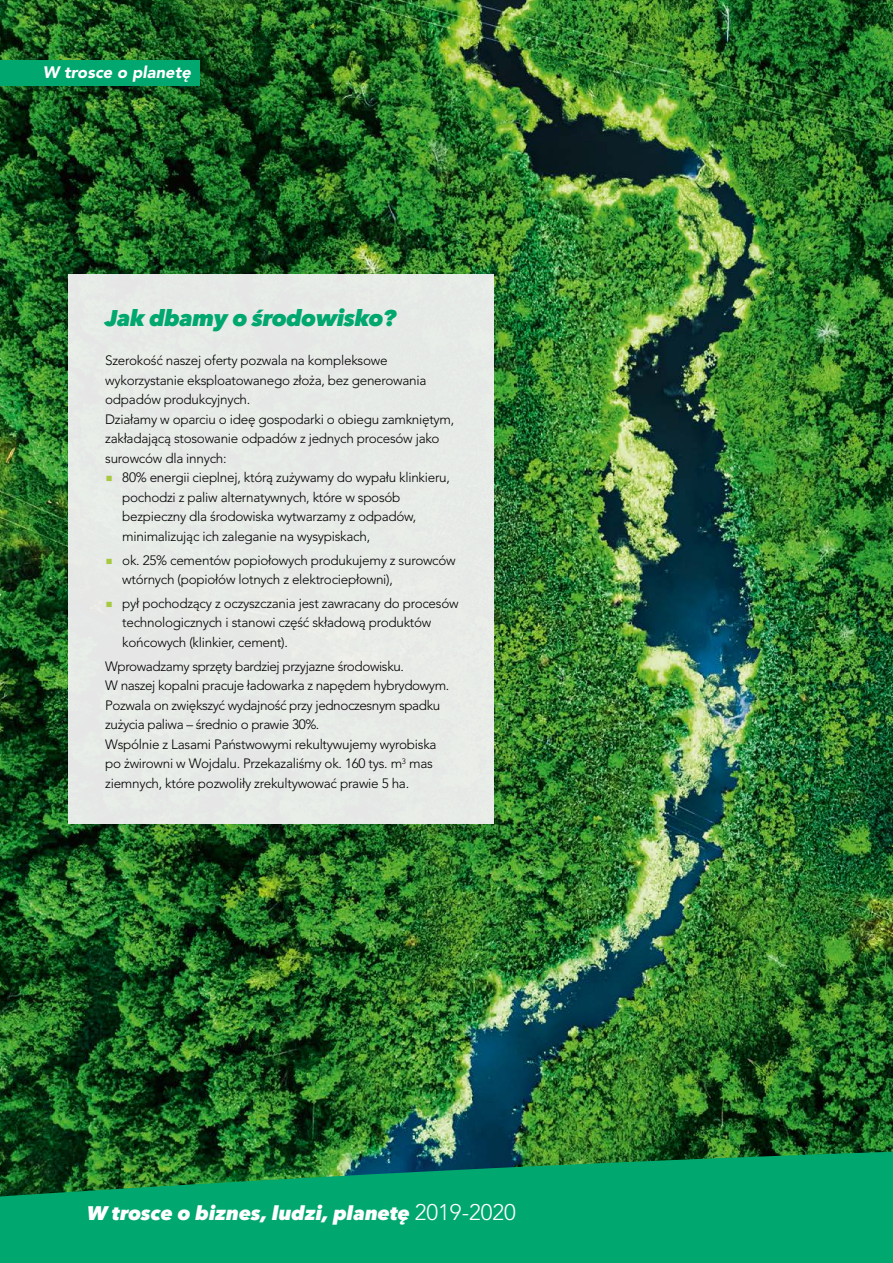
<style>
.page{position:relative;width:893px;height:1263px;background:#fff}
.page>*{position:absolute;margin:0;border:0;box-sizing:border-box;transform-origin:0 0}
.t1{font:italic 800 22.5px "Avenir Next LT Pro";letter-spacing:-.02em;color:#00a76e}
.t2{font:italic 800 19.5px "Avenir Next LT Pro";color:#fff}
.t3{font:italic 900 16.5px "Avenir LT Pro";color:#fff}
.t4{font:300 13.5px/19.5px "Avenir LT Pro";letter-spacing:-.02em;color:#000}
.s1{font-family:"Montserrat";font-weight:100;color:#a7c93f}
.s2{font-family:"Avenir LT Pro";font-weight:300;font-style:normal;font-size:22.5px}
</style>
<div class="page">
<img style="left:0;top:0;width:893px;height:1136px">
<div style="left:0;top:60px;width:199px;height:25px;background:#00a76e"></div>
<svg style="left:0;top:1136px;width:893px;height:127px;background:#08925b"></svg>
<div style="left:68px;top:274px;width:425px;height:550px;background:#e6eae7"></div>
<p class="t3" style="left:43px;top:63px;width:150px">W trosce o planetę</p>
<h1 class="t1" style="left:105px;top:305px;width:292px">Jak dbamy o środowisko?</h1>
<p class="t4" style="left:105px;top:351px;width:351px">Szerokość naszej oferty pozwala na kompleksowe wykorzystanie eksploatowanego złoża, bez generowania odpadów produkcyjnych.<br>Działamy w oparciu o ideę gospodarki o obiegu zamkniętym, zakładającą stosowanie odpadów z jednych procesów jako surowców dla innych:</p>
<p class="t4" style="left:122px;top:468px;width:329px;text-indent:-17px"><span class="s1">■</span> 80% energii cieplnej, którą zużywamy do wypału klinkieru, pochodzi z paliw alternatywnych, które w sposób bezpieczny dla środowiska wytwarzamy z odpadów, minimalizując ich zaleganie na wysypiskach,</p>
<p class="t4" style="left:122px;top:550px;width:335px;text-indent:-17px"><span class="s1">■</span> ok. 25% cementów popiołowych produkujemy z surowców wtórnych (popiołów lotnych z elektrociepłowni),</p>
<p class="t4" style="left:122px;top:593px;width:338px;text-indent:-17px"><span class="s1">■</span> pył pochodzący z oczyszczania jest zawracany do procesów technologicznych i stanowi część składową produktów końcowych (klinkier, cement).</p>
<p class="t4" style="left:105px;top:656px;width:346px">Wprowadzamy sprzęty bardziej przyjazne środowisku.<br>W naszej kopalni pracuje ładowarka z napędem hybrydowym.<br>Pozwala on zwiększyć wydajność przy jednoczesnym spadku zużycia paliwa – średnio o prawie 30%.<br>Wspólnie z Lasami Państwowymi rekultywujemy wyrobiska po żwirowni w Wojdalu. Przekazaliśmy ok. 160 tys. m<sup>3</sup> mas ziemnych, które pozwoliły zrekultywować prawie 5 ha.</p>
<h2 class="t2" style="left:87px;top:1201px;width:430px">W trosce o biznes, ludzi, planetę <span class="s2">2019-2020</span></h2>
</div>
